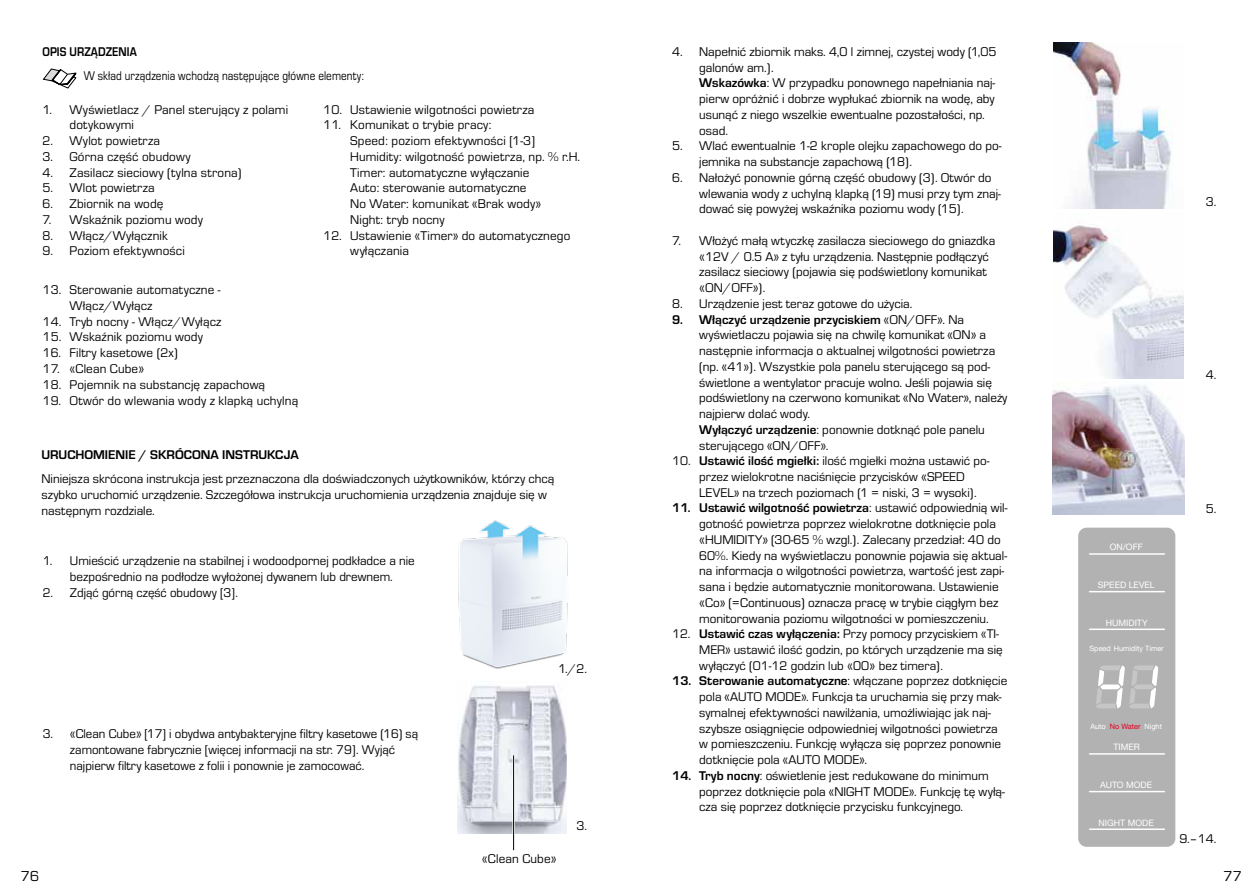
<style>
.page{position:relative;width:1259px;height:893px;background:#fff}
.page>*{position:absolute;margin:0;border:0;box-sizing:border-box;transform-origin:0 0}
.t1{font:15px "Eurostile";color:#000}
.t2{font:13.2px/15.8px "Eurostile";color:#000}
.t3{font:13.2px "Eurostile";color:#000;scale:.85 1}
.t4{font:700 13.2px "Eurostile";color:#000}
.t5{font:13.2px "Eurostile";letter-spacing:.02em;color:#000}
.t6{font:13.2px "Eurostile";letter-spacing:.025em;color:#000}
.t7{font:700 13.2px "Eurostile";color:#000;scale:.85 1}
.t8{font:13.05px/15.8px "Eurostile";color:#000}
.t9{font:8.85px "Helvetica Neue";color:#fff}
.t10{font:7.35px "Helvetica Neue";color:#fff}
.s1{font-weight:700}
.s2{font-size:13.2px}
.s3{color:#e4001f}
</style>
<div class="page">
<svg style="left:43px;top:69px;width:33px;height:19px"></svg>
<img style="left:1053px;top:43px;width:120px;height:165px">
<img style="left:1053px;top:225px;width:130px;height:154px">
<img style="left:1052px;top:385px;width:132px;height:130px">
<div style="left:1078px;top:528px;width:97px;height:319px;background:#b2b2b2;border-radius:8px"></div>
<svg style="left:1096px;top:665px;width:62px;height:43px"></svg>
<hr style="left:1089px;top:553px;width:75px;height:2px;background:#fff">
<hr style="left:1089px;top:591px;width:75px;height:1px;background:#fff">
<hr style="left:1089px;top:629px;width:75px;height:1px;background:#fff">
<hr style="left:1089px;top:753px;width:75px;height:2px;background:#fff">
<hr style="left:1089px;top:791px;width:75px;height:1px;background:#fff">
<hr style="left:1089px;top:828px;width:75px;height:2px;background:#fff">
<img style="left:458px;top:520px;width:110px;height:149px">
<img style="left:457px;top:685px;width:110px;height:148px">
<hr style="left:512px;top:756px;width:3px;height:94px;background:#fff">
<hr style="left:513px;top:756px;width:1px;height:94px;background:#000">
<p class="t7" style="left:43px;top:42px;width:112px">OPIS URZĄDZENIA</p>
<p class="t3" style="left:84px;top:67px;width:331px">W skład urządzenia wchodzą następujące główne elementy:</p>
<p class="t2" style="left:70px;top:101px;width:220px;text-indent:-27px">1. Wyświetlacz / Panel sterujący z polami dotykowymi</p>
<p class="t5" style="left:43px;top:132px;width:119px">2. Wylot powietrza</p>
<p class="t2" style="left:43px;top:148px;width:150px">3. Górna część obudowy</p>
<p class="t2" style="left:43px;top:164px;width:200px">4. Zasilacz sieciowy (tylna strona)</p>
<p class="t6" style="left:43px;top:179px;width:114px">5. Wlot powietrza</p>
<p class="t2" style="left:43px;top:195px;width:122px">6. Zbiornik na wodę</p>
<p class="t2" style="left:43px;top:211px;width:162px">7. Wskaźnik poziomu wody</p>
<p class="t2" style="left:43px;top:227px;width:127px">8. Włącz/Wyłącznik</p>
<p class="t2" style="left:43px;top:242px;width:144px">9. Poziom efektywności</p>
<p class="t2" style="left:70px;top:281px;width:153px;text-indent:-27px">13. Sterowanie automatyczne -<br>Włącz/Wyłącz</p>
<p class="t2" style="left:43px;top:313px;width:180px">14. Tryb nocny - Włącz/Wyłącz</p>
<p class="t2" style="left:43px;top:329px;width:162px">15. Wskaźnik poziomu wody</p>
<p class="t2" style="left:43px;top:344px;width:137px">16. Filtry kasetowe (2x)</p>
<p class="t2" style="left:43px;top:360px;width:103px">17. «Clean Cube»</p>
<p class="t2" style="left:43px;top:376px;width:224px">18. Pojemnik na substancję zapachową</p>
<p class="t2" style="left:43px;top:392px;width:257px">19. Otwór do wlewania wody z klapką uchylną</p>
<p class="t2" style="left:323px;top:101px;width:213px">10. Ustawienie wilgotności powietrza</p>
<p class="t2" style="left:350px;top:116px;width:231px;text-indent:-27px">11. Komunikat o trybie pracy:<br>Speed: poziom efektywności [1-3]<br>Humidity: wilgotność powietrza, np. % r.H.<br>Timer: automatyczne wyłączanie<br>Auto: sterowanie automatyczne<br>No Water: komunikat «Brak wody»<br>Night: tryb nocny</p>
<p class="t2" style="left:350px;top:227px;width:222px;text-indent:-27px">12. Ustawienie «Timer» do automatycznego wyłączania</p>
<p class="t4" style="left:41px;top:445px;width:259px">URUCHOMIENIE / SKRÓCONA INSTRUKCJA</p>
<p class="t2" style="left:41px;top:470px;width:514px">Niniejsza skrócona instrukcja jest przeznaczona dla doświadczonych użytkowników, którzy chcą szybko uruchomić urządzenie. Szczegółowa instrukcja uruchomienia urządzenia znajduje się w następnym rozdziale.</p>
<p class="t2" style="left:43px;top:552px;width:373px;text-align:center">1. Umieścić urządzenie na stabilnej i wodoodpornej podkładce a nie bezpośrednio na podłodze wyłożonej dywanem lub drewnem.</p>
<p class="t2" style="left:43px;top:584px;width:197px">2. Zdjąć górną część obudowy [3].</p>
<p class="t2" style="left:70px;top:726px;width:350px;text-indent:-27px">3. «Clean Cube» [17] i obydwa antybakteryjne filtry kasetowe (16) są zamontowane fabrycznie [więcej informacji na str. 79]. Wyjąć najpierw filtry kasetowe z folii i ponownie je zamocować.</p>
<p class="t2" style="left:558px;top:660px;width:30px">1./2.</p>
<p class="t2" style="left:482px;top:850px;width:76px">«Clean Cube»</p>
<p class="t2" style="left:576px;top:817px;width:12px">3.</p>
<p class="t2" style="left:699px;top:43px;width:299px;text-indent:-27px">4. Napełnić zbiornik maks. 4,0 l zimnej, czystej wody (1,05 galonów am.).<br><span class="s1">Wskazówka</span>: W przypadku ponownego napełniania naj&shy;pierw opróżnić i dobrze wypłukać zbiornik na wodę, aby usunąć z niego wszelkie ewentualne pozostałości, np. osad.</p>
<p class="t2" style="left:699px;top:137px;width:304px;text-indent:-27px">5. Wlać ewentualnie 1-2 krople olejku zapachowego do po&shy;jemnika na substancje zapachową (18).</p>
<p class="t2" style="left:699px;top:169px;width:303px;text-indent:-27px">6. Nałożyć ponownie górną część obudowy (3). Otwór do wlewania wody z uchylną klapką (19) musi przy tym znaj&shy;dować się powyżej wskaźnika poziomu wody (15).</p>
<p class="t2" style="left:699px;top:232px;width:297px;text-indent:-27px">7. Włożyć małą wtyczkę zasilacza sieciowego do gniazdka «12V / 0.5 A» z tyłu urządzenia. Następnie podłączyć zasilacz sieciowy (pojawia się podświetlony komunikat «ON/OFF»).</p>
<p class="t2" style="left:672px;top:295px;width:242px">8. Urządzenie jest teraz gotowe do użycia.</p>
<p class="t2" style="left:699px;top:311px;width:310px;text-indent:-27px"><span class="s1">9. Włączyć urządzenie przyciskiem</span> «ON/OFF». Na wyświetlaczu pojawia się na chwilę komunikat «ON» a następnie informacja o aktualnej wilgotności powietrza (np. «41»). Wszystkie pola panelu sterującego są pod&shy;świetlone a wentylator pracuje wolno. Jeśli pojawia się podświetlony na czerwono komunikat «No Water», należy najpierw dolać wody.<br><span class="s1">Wyłączyć urządzenie</span>: ponownie dotknąć pole panelu sterującego «ON/OFF».</p>
<p class="t8" style="left:699px;top:452px;width:292px;text-indent:-27px">10. <span class="s1">Ustawić ilość mgiełki:</span> ilość mgiełki można ustawić po&shy;przez wielokrotne naciśnięcie przycisków <span class="s2">«SPEED<br>LEVEL»</span> na trzech poziomach (1 = niski, 3 = wysoki).</p>
<p class="t2" style="left:699px;top:499px;width:310px;text-indent:-27px"><span class="s1">11. Ustawić wilgotność powietrza</span>: ustawić odpowiednią wil&shy;gotność powietrza poprzez wielokrotne dotknięcie pola «HUMIDITY» (30-65 % wzgl.). Zalecany przedział: 40 do 60%. Kiedy na wyświetlaczu ponownie pojawia się aktual&shy;na informacja o wilgotności powietrza, wartość jest zapi&shy;sana i będzie automatycznie monitorowana. Ustawienie «Co» (=Continuous) oznacza pracę w trybie ciągłym bez monitorowania poziomu wilgotności w pomieszczeniu.</p>
<p class="t8" style="left:699px;top:625px;width:305px;text-indent:-27px">12. <span class="s1">Ustawić czas wyłączenia:</span> Przy pomocy przyciskiem «TI-<br>MER» ustawić ilość godzin, po których urządzenie ma się wyłączyć (01-12 godzin lub <span class="s2">«00»</span> bez timera).</p>
<p class="t2" style="left:699px;top:672px;width:309px;text-indent:-27px"><span class="s1">13. Sterowanie automatyczne</span>: włączane poprzez dotknięcie pola «AUTO MODE». Funkcja ta uruchamia się przy mak&shy;symalnej efektywności nawilżania, umożliwiając jak naj&shy;szybsze osiągnięcie odpowiedniej wilgotności powietrza w pomieszczeniu. Funkcję wyłącza się poprzez ponownie dotknięcie pola «AUTO MODE».</p>
<p class="t2" style="left:699px;top:767px;width:307px;text-indent:-27px"><span class="s1">14. Tryb nocny</span>: oświetlenie jest redukowane do minimum poprzez dotknięcie pola «NIGHT MODE». Funkcję tę wyłą&shy;cza się poprzez dotknięcie przycisku funkcyjnego.</p>
<p class="t2" style="left:1205px;top:193px;width:12px">3.</p>
<p class="t2" style="left:1205px;top:366px;width:12px">4.</p>
<p class="t9" style="left:1110px;top:541px;width:34px">ON/OFF</p>
<p class="t9" style="left:1097px;top:579px;width:58px">SPEED LEVEL</p>
<p class="t9" style="left:1105px;top:616px;width:44px">HUMIDITY</p>
<p class="t10" style="left:1089px;top:643px;width:76px">Speed Humidity Timer</p>
<p class="t2" style="left:1205px;top:500px;width:12px">5.</p>
<p class="t10" style="left:1090px;top:721px;width:73px">Auto <span class="s3">No Water</span> Night</p>
<p class="t9" style="left:1113px;top:741px;width:28px">TIMER</p>
<p class="t9" style="left:1100px;top:778px;width:53px">AUTO MODE</p>
<p class="t9" style="left:1098px;top:816px;width:57px">NIGHT MODE</p>
<p class="t2" style="left:1179px;top:830px;width:39px">9.–14.</p>
<p class="t1" style="left:21px;top:866px;width:20px">76</p>
<p class="t1" style="left:1223px;top:866px;width:20px">77</p>
</div>
